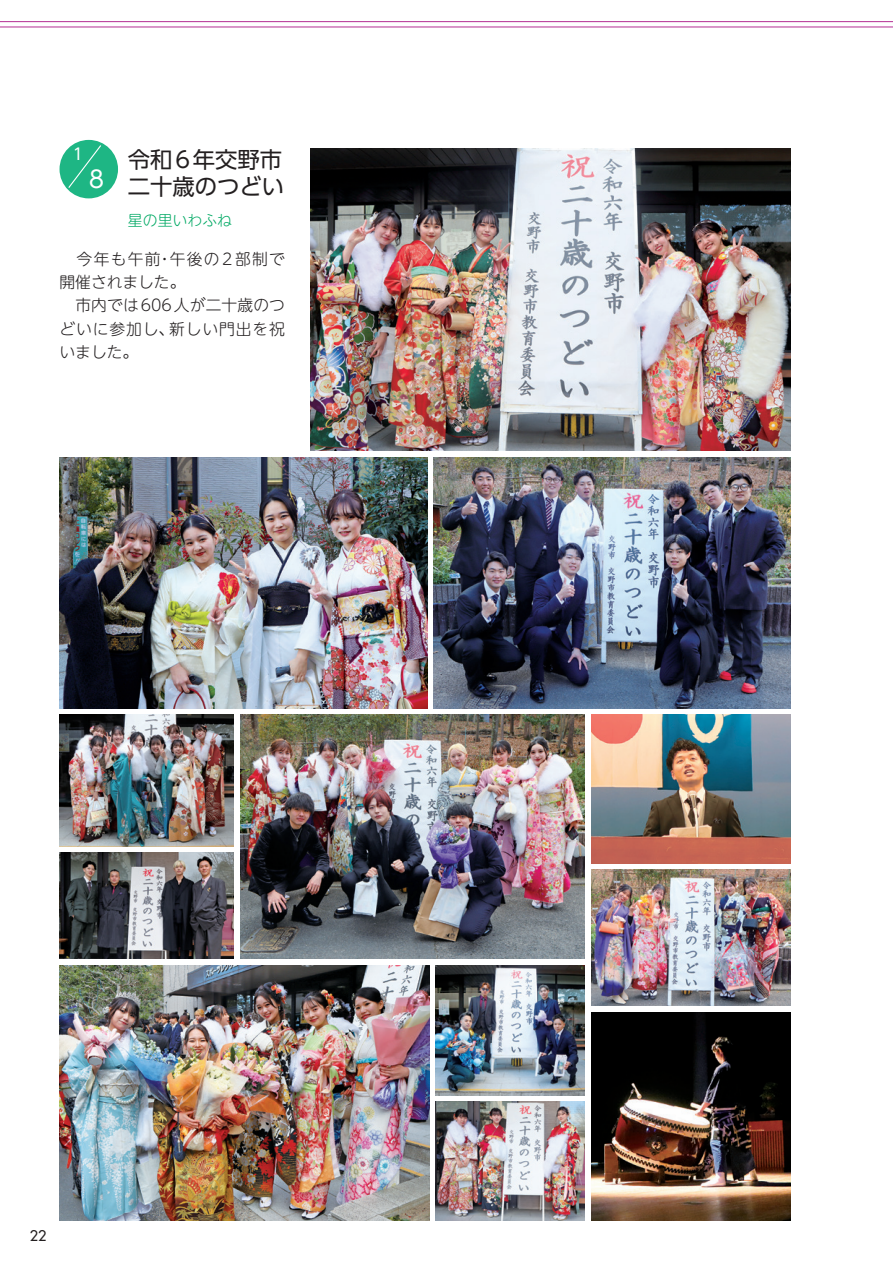
<style>
.page{position:relative;width:893px;height:1263px;background:#fff}
.page>*{position:absolute;margin:0;border:0;box-sizing:border-box;transform-origin:0 0}
.t1{font:23.4px "UD Shin Go Pro";color:#fff}
.t2{font:22.35px/26.5px "UD Shin Go Pro";color:#231f20}
.t3{font:15.9px "UD Shin Go Pro";color:#fff}
.t4{font:300 15.75px/23.4px "UD Shin M Go Pro";letter-spacing:.06em;color:#231f20}
.t5{font:300 14.85px "UD Shin M Go Pro";color:#00a964}
.t6{font:500 14.4px "Futura Std";color:#231f20}
</style>
<div class="page">
<hr style="left:892px;top:740px;width:1px;height:523px;background:#bfbfbf">
<hr style="left:0;top:27px;width:893px;height:1px;background:#b32e92">
<hr style="left:0;top:21px;width:893px;height:1px;background:#b32e92">
<img style="left:310px;top:149px;width:481px;height:302px">
<img style="left:60px;top:457px;width:367px;height:251px">
<img style="left:60px;top:714px;width:174px;height:132px">
<img style="left:591px;top:714px;width:200px;height:149px">
<img style="left:591px;top:870px;width:200px;height:136px">
<img style="left:240px;top:714px;width:345px;height:245px">
<img style="left:434px;top:457px;width:357px;height:251px">
<img style="left:60px;top:965px;width:369px;height:255px">
<img style="left:591px;top:1012px;width:200px;height:208px">
<div style="left:60px;top:140px;width:58px;height:58px;background:#1eb684;border-radius:50%"></div>
<svg style="left:67px;top:144px;width:34px;height:45px"></svg>
<img style="left:60px;top:853px;width:174px;height:106px">
<img style="left:436px;top:965px;width:149px;height:130px">
<img style="left:436px;top:1101px;width:149px;height:119px">
<p class="t3" style="left:73px;top:141px;width:12px">1</p>
<h1 class="t1" style="left:89px;top:160px;width:17px">8</h1>
<h2 class="t2" style="left:128px;top:146px;width:158px">令和6年交野市二十歳のつどい</h2>
<p class="t5" style="left:128px;top:209px;width:106px">星の里いわふね</p>
<p class="t4" style="left:60px;top:246px;width:227px">　今年も午前・午後の2部制で開催されました。<br>　市内では606人が二十歳のつどいに参加し、新しい門出を祝いました。</p>
<p class="t6" style="left:30px;top:1226px;width:18px">22</p>
</div>
